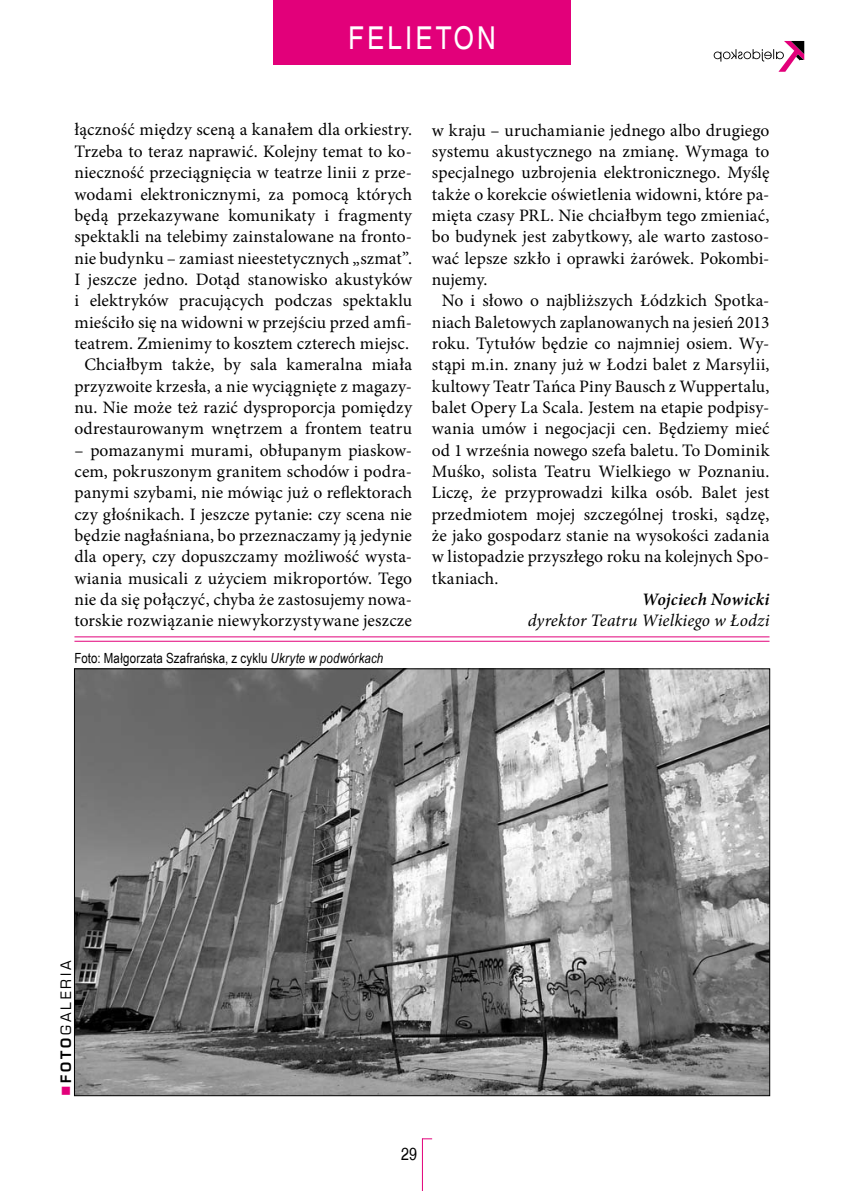
<style>
.page{position:relative;width:844px;height:1191px;background:#fff}
.page>*{position:absolute;margin:0;border:0;box-sizing:border-box;transform-origin:0 0}
.t1{font:31.5px "Nimbus San LCE Reg Con";letter-spacing:.1em;color:#fff}
.t2{font:17.5px/21.3px "Minion Pro";letter-spacing:.005em;color:#000;text-align:center}
.t3{font:italic 17.5px "Minion Pro";letter-spacing:.005em;color:#000}
.t4{font:italic 600 17.5px "Minion Pro";letter-spacing:.005em;color:#000}
.t5{font:17.5px "Nimbus San LCE Reg Con";color:#000}
.t6{font:14px "Arial Narrow";letter-spacing:.015em;color:#000}
.t7{font:14px "Euromode";letter-spacing:.2em;color:#000}
.s1{font-style:italic}
.s2{color:#e2007a}
.s3{font-weight:700}
</style>
<div class="page">
<hr style="left:422px;top:1138px;width:1px;height:53px;background:#e2007a">
<svg style="left:713px;top:41px;width:91px;height:31px"></svg>
<div style="left:273px;top:0;width:297px;height:64px;background:#e2007a"></div>
<hr style="left:74px;top:636px;width:695px;height:1px;background:#e2007a">
<hr style="left:74px;top:641px;width:695px;height:1px;background:#e2007a">
<img style="left:76px;top:670px;width:691px;height:424px">
<h1 class="t1" style="left:348px;top:19px;width:149px">FELIETON</h1>
<p class="t2" style="left:74px;top:119px;width:339px">łączność między sceną a kanałem dla orkiestry.<br>Trzeba to teraz naprawić. Kolejny temat to ko&shy;nieczność przeciągnięcia w teatrze linii z prze&shy;wodami elektronicznymi, za pomocą których będą przekazywane komunikaty i fragmenty spektakli na telebimy zainstalowane na fronto&shy;nie budynku – zamiast nieestetycznych „szmat”.<br>I jeszcze jedno. Dotąd stanowisko akustyków i elektryków pracujących podczas spektaklu mieściło się na widowni w przejściu przed amfi&shy;teatrem. Zmienimy to kosztem czterech miejsc.<br>Chciałbym także, by sala kameralna miała przyzwoite krzesła, a nie wyciągnięte z magazy&shy;nu. Nie może też razić dysproporcja pomiędzy odrestaurowanym wnętrzem a frontem teatru</p>
<p class="t2" style="left:74px;top:439px;width:339px;text-align:justify">– pomazanymi murami, obłupanym piaskow&shy;cem, pokruszonym granitem schodów i podra&shy;panymi szybami, nie mówiąc już o reflektorach czy głośnikach. I jeszcze pytanie: czy scena nie będzie nagłaśniana, bo przeznaczamy ją jedynie dla opery, czy dopuszczamy możliwość wysta&shy;wiania musicali z użyciem mikroportów. Tego nie da się połączyć, chyba że zastosujemy nowa&shy;torskie rozwiązanie niewykorzystywane jeszcze</p>
<p class="t6" style="left:74px;top:647px;width:310px">Foto: Małgorzata Szafrańska, z cyklu <span class="s1">Ukryte w podwórkach</span></p>
<p class="t2" style="left:432px;top:119px;width:339px">w kraju – uruchamianie jednego albo drugiego</p>
<p class="t2" style="left:432px;top:141px;width:339px">systemu akustycznego na zmianę. Wymaga to</p>
<p class="t2" style="left:432px;top:162px;width:339px">specjalnego uzbrojenia elektronicznego. Myślę</p>
<p class="t2" style="left:432px;top:183px;width:339px">także o korekcie oświetlenia widowni, które pa-</p>
<p class="t2" style="left:432px;top:205px;width:339px">mięta czasy PRL. Nie chciałbym tego zmieniać,</p>
<p class="t2" style="left:432px;top:226px;width:339px">bo budynek jest zabytkowy, ale warto zastoso-</p>
<p class="t2" style="left:432px;top:247px;width:339px">wać lepsze szkło i oprawki żarówek. Pokombi-</p>
<p class="t2" style="left:432px;top:269px;width:57px">nujemy.</p>
<p class="t2" style="left:441px;top:290px;width:329px">No i słowo o najbliższych Łódzkich Spotka-</p>
<p class="t2" style="left:432px;top:311px;width:339px">niach Baletowych zaplanowanych na jesień 2013</p>
<p class="t2" style="left:432px;top:333px;width:339px">roku. Tytułów będzie co najmniej osiem. Wy-</p>
<p class="t2" style="left:432px;top:354px;width:339px">stąpi m.in. znany już w Łodzi balet z Marsylii,</p>
<p class="t2" style="left:432px;top:375px;width:339px">kultowy Teatr Tańca Piny Bausch z Wuppertalu,</p>
<p class="t2" style="left:432px;top:397px;width:339px">balet Opery La Scala. Jestem na etapie podpisy-</p>
<p class="t2" style="left:432px;top:418px;width:339px">wania umów i negocjacji cen. Będziemy mieć</p>
<p class="t2" style="left:432px;top:439px;width:339px">od 1 września nowego szefa baletu. To Dominik</p>
<p class="t2" style="left:432px;top:461px;width:339px">Muśko, solista Teatru Wielkiego w Poznaniu.</p>
<p class="t2" style="left:432px;top:482px;width:339px">Liczę, że przyprowadzi kilka osób. Balet jest</p>
<p class="t2" style="left:432px;top:503px;width:339px">przedmiotem mojej szczególnej troski, sądzę,</p>
<p class="t2" style="left:432px;top:525px;width:339px">że jako gospodarz stanie na wysokości zadania</p>
<p class="t2" style="left:432px;top:546px;width:339px">w listopadzie przyszłego roku na kolejnych Spo-</p>
<p class="t2" style="left:432px;top:567px;width:68px">tkaniach.</p>
<p class="t4" style="left:641px;top:587px;width:129px">Wojciech Nowicki</p>
<p class="t3" style="left:527px;top:609px;width:243px">dyrektor Teatru Wielkiego w Łodzi</p>
<p class="t7" style="left:58px;top:1096px;width:137px;rotate:-90deg"><span class="s2">■</span><span class="s3">FOTO</span>GALERIA</p>
<p class="t5" style="left:401px;top:1143px;width:17px">29</p>
</div>
